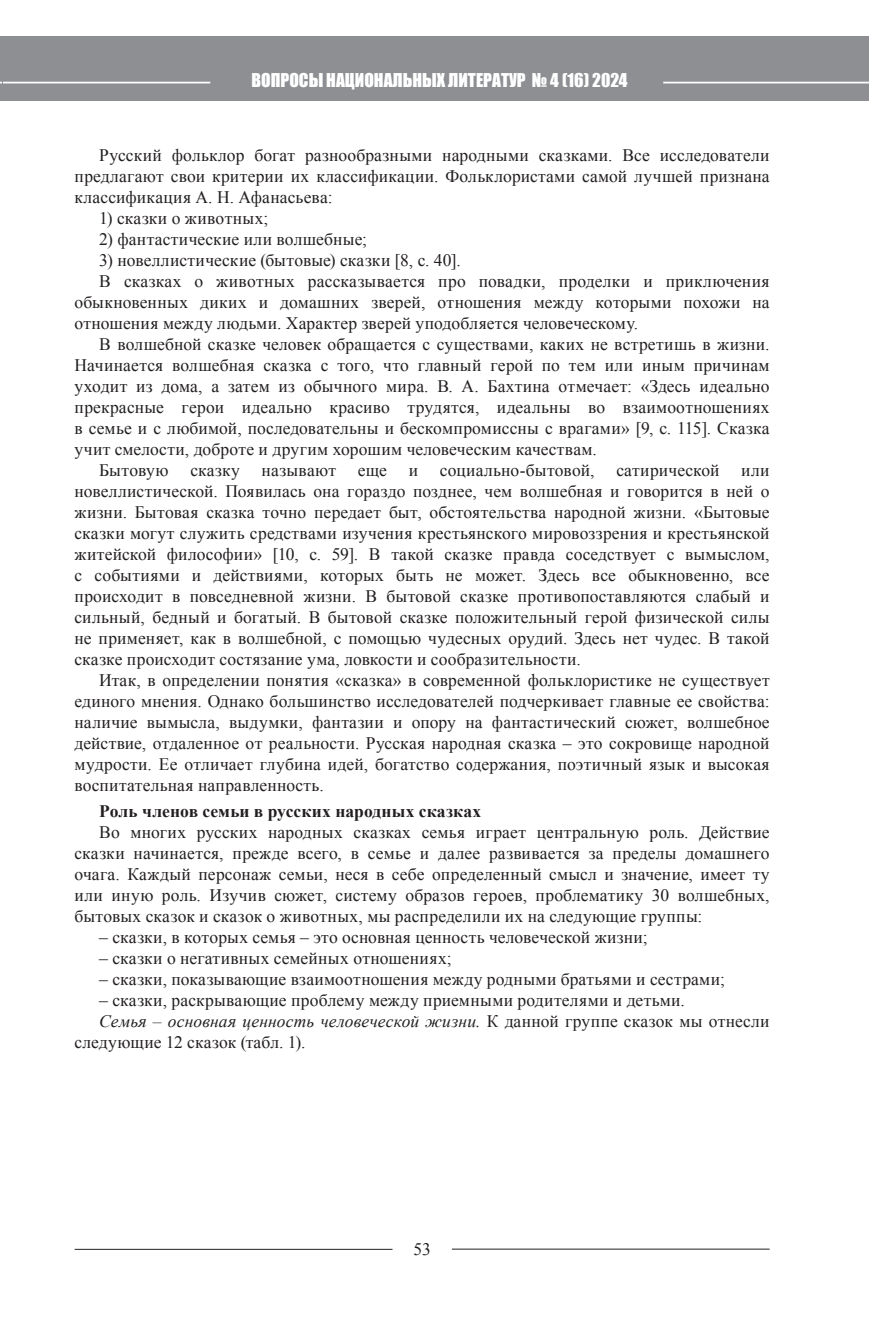
<style>
.page{position:relative;width:869px;height:1340px;background:#fff}
.page>*{position:absolute;margin:0;border:0;box-sizing:border-box;transform-origin:0 0}
.t1{font:17.5px/21px "Times New Roman";letter-spacing:.01em;color:#231f20;text-align:justify}
.t2{font:italic 17.5px "Times New Roman";letter-spacing:.005em;color:#231f20}
.t3{font:17.5px "Impact";color:#fff}
.t4{font:700 17.5px "Times New Roman";letter-spacing:.005em;color:#231f20}
.s1{font-style:normal}
</style>
<div class="page">
<div style="left:1px;top:36px;width:867px;height:64px;background:#8d8f92"></div>
<hr style="left:1px;top:82px;width:209px;height:1px;background:#fff">
<hr style="left:663px;top:82px;width:205px;height:1px;background:#fff">
<hr style="left:0;top:36px;width:2px;height:64px;background:#8d8f92">
<hr style="left:75px;top:1248px;width:317px;height:1px;background:#231f20">
<hr style="left:451px;top:1248px;width:318px;height:1px;background:#231f20">
<p class="t3" style="left:251px;top:66px;width:377px">ВОПРОСЫ НАЦИОНАЛЬНЫХ ЛИТЕРАТУР № 4 (16) 2024</p>
<p class="t1" style="left:74px;top:144px;width:696px;text-indent:25px">Русский фольклор богат разнообразными народными сказками. Все исследователи предлагают свои критерии их классификации. Фольклористами самой лучшей признана классификация А. Н. Афанасьева:</p>
<p class="t1" style="left:99px;top:207px;width:170px">1) сказки о животных;</p>
<p class="t1" style="left:99px;top:228px;width:269px">2) фантастические или волшебные;</p>
<p class="t1" style="left:99px;top:249px;width:363px">3) новеллистические (бытовые) сказки [8, с. 40].</p>
<p class="t1" style="left:99px;top:270px;width:671px">В сказках о животных рассказывается про повадки, проделки и приключения</p>
<p class="t1" style="left:74px;top:291px;width:696px">обыкновенных диких и домашних зверей, отношения между которыми похожи на</p>
<p class="t1" style="left:74px;top:312px;width:565px">отношения между людьми. Характер зверей уподобляется человеческому.</p>
<p class="t1" style="left:99px;top:333px;width:671px">В волшебной сказке человек обращается с существами, каких не встретишь в жизни.</p>
<p class="t1" style="left:74px;top:354px;width:696px">Начинается волшебная сказка с того, что главный герой по тем или иным причинам</p>
<p class="t1" style="left:74px;top:375px;width:696px">уходит из дома, а затем из обычного мира. В. А. Бахтина отмечает: «Здесь идеально</p>
<p class="t1" style="left:74px;top:396px;width:696px">прекрасные герои идеально красиво трудятся, идеальны во взаимоотношениях</p>
<p class="t1" style="left:74px;top:417px;width:696px">в семье и с любимой, последовательны и бескомпромиссны с врагами» [9, с. 115]. Сказка</p>
<p class="t1" style="left:74px;top:438px;width:523px">учит смелости, доброте и другим хорошим человеческим качествам.</p>
<p class="t1" style="left:99px;top:459px;width:671px">Бытовую сказку называют еще и социально-бытовой, сатирической или</p>
<p class="t1" style="left:74px;top:480px;width:696px">новеллистической. Появилась она гораздо позднее, чем волшебная и говорится в ней о</p>
<p class="t1" style="left:74px;top:501px;width:696px">жизни. Бытовая сказка точно передает быт, обстоятельства народной жизни. «Бытовые</p>
<p class="t1" style="left:74px;top:522px;width:696px">сказки могут служить средствами изучения крестьянского мировоззрения и крестьянской</p>
<p class="t1" style="left:74px;top:543px;width:696px">житейской философии» [10, с. 59]. В такой сказке правда соседствует с вымыслом,</p>
<p class="t1" style="left:74px;top:564px;width:696px">с событиями и действиями, которых быть не может. Здесь все обыкновенно, все</p>
<p class="t1" style="left:74px;top:585px;width:696px">происходит в повседневной жизни. В бытовой сказке противопоставляются слабый и</p>
<p class="t1" style="left:74px;top:606px;width:696px">сильный, бедный и богатый. В бытовой сказке положительный герой физической силы</p>
<p class="t1" style="left:74px;top:627px;width:696px">не применяет, как в волшебной, с помощью чудесных орудий. Здесь нет чудес. В такой</p>
<p class="t1" style="left:74px;top:648px;width:507px">сказке происходит состязание ума, ловкости и сообразительности.</p>
<p class="t1" style="left:99px;top:669px;width:671px">Итак, в определении понятия «сказка» в современной фольклористике не существует</p>
<p class="t1" style="left:74px;top:690px;width:696px">единого мнения. Однако большинство исследователей подчеркивает главные ее свойства:</p>
<p class="t1" style="left:74px;top:711px;width:696px">наличие вымысла, выдумки, фантазии и опору на фантастический сюжет, волшебное</p>
<p class="t1" style="left:74px;top:732px;width:696px">действие, отдаленное от реальности. Русская народная сказка – это сокровище народной</p>
<p class="t1" style="left:74px;top:753px;width:696px">мудрости. Ее отличает глубина идей, богатство содержания, поэтичный язык и высокая</p>
<p class="t1" style="left:74px;top:774px;width:251px">воспитательная направленность.</p>
<p class="t4" style="left:99px;top:799px;width:383px">Роль членов семьи в русских народных сказках</p>
<p class="t1" style="left:74px;top:821px;width:696px;text-indent:25px">Во многих русских народных сказках семья играет центральную роль. Действие сказки начинается, прежде всего, в семье и далее развивается за пределы домашнего очага. Каждый персонаж семьи, неся в себе определенный смысл и значение, имеет ту или иную роль. Изучив сюжет, систему образов героев, проблематику 30 волшебных, бытовых сказок и сказок о животных, мы распределили их на следующие группы:</p>
<p class="t1" style="left:99px;top:926px;width:549px">– сказки, в которых семья – это основная ценность человеческой жизни;</p>
<p class="t1" style="left:99px;top:947px;width:354px">– сказки о негативных семейных отношениях;</p>
<p class="t1" style="left:99px;top:968px;width:627px">– сказки, показывающие взаимоотношения между родными братьями и сестрами;</p>
<p class="t1" style="left:99px;top:989px;width:587px">– сказки, раскрывающие проблему между приемными родителями и детьми.</p>
<p class="t2" style="left:99px;top:1009px;width:671px">Семья – основная ценность человеческой жизни. <span class="s1">К данной группе сказок мы отнесли</span></p>
<p class="t1" style="left:74px;top:1031px;width:232px">следующие 12 сказок (табл. 1).</p>
<p class="t1" style="left:413px;top:1238px;width:19px">53</p>
</div>
